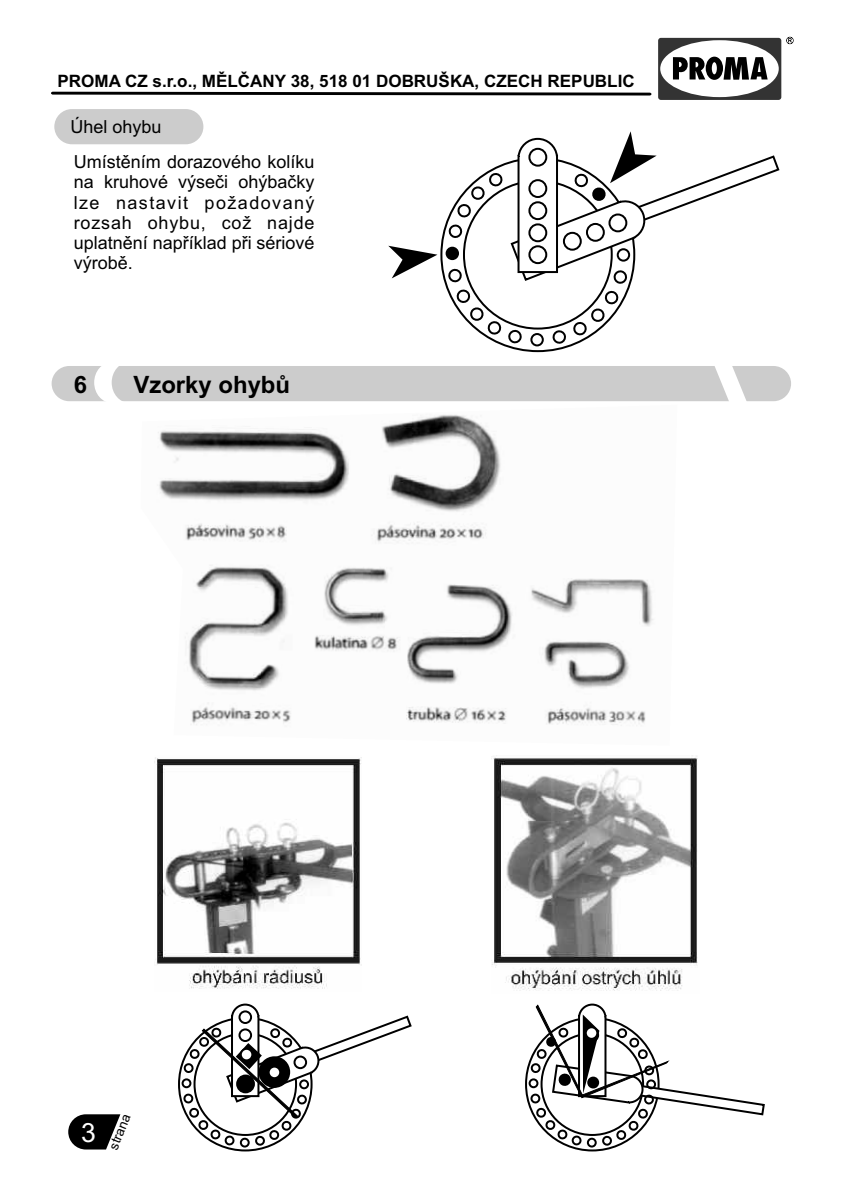
<style>
.page{position:relative;width:842px;height:1192px;background:#fff}
.page>*{position:absolute;margin:0;border:0;box-sizing:border-box;transform-origin:0 0}
.t1{font:26.6px "Arial CE";color:#fff}
.t2{font:700 23.8px "Arial CE";color:#000}
.t3{font:18px/20.2px "Arial";color:#000;text-align:justify}
.t4{font:18px "Arial CE";color:#000}
.t5{font:700 17px "Arial CE";color:#000}
.t6{font:13.4px "Arial CE";color:#000}
.s1{font-family:"Arial"}
</style>
<div class="page">
<div style="left:52px;top:366px;width:739px;height:35px;background:#ccc;border-radius:18px"></div>
<svg style="left:94px;top:366px;width:35px;height:36px"></svg>
<svg style="left:658px;top:37px;width:136px;height:63px"></svg>
<svg style="left:51px;top:92px;width:600px;height:4px;background:#4a4a4a"></svg>
<svg style="left:68px;top:1114px;width:52px;height:36px"></svg>
<div style="left:54px;top:109px;width:149px;height:35px;background:#ccc;border-radius:18px"></div>
<svg style="left:388px;top:131px;width:393px;height:271px"></svg>
<div style="left:528px;top:201px;width:19px;height:19px;border:2px solid #000;border-radius:50%"></div>
<div style="left:528px;top:179px;width:19px;height:19px;border:2px solid #000;border-radius:50%"></div>
<div style="left:528px;top:148px;width:19px;height:19px;border:2px solid #000;border-radius:50%"></div>
<div style="left:586px;top:223px;width:19px;height:19px;border:2px solid #000;border-radius:50%"></div>
<div style="left:608px;top:213px;width:19px;height:19px;border:2px solid #000;border-radius:50%"></div>
<img style="left:158px;top:414px;width:496px;height:312px">
<img style="left:492px;top:756px;width:206px;height:235px">
<img style="left:154px;top:757px;width:208px;height:232px">
<svg style="left:178px;top:1005px;width:234px;height:147px"></svg>
<div style="left:259px;top:1056px;width:31px;height:32px;background:#000;border-radius:50%"></div>
<div style="left:268px;top:1066px;width:13px;height:13px;background:#fff;border:2px solid #000;border-radius:50%"></div>
<svg style="left:525px;top:1005px;width:240px;height:147px"></svg>
<p class="t5" style="left:58px;top:74px;width:579px">PROMA CZ s.r.o., MÌLÈANY 38, 518 01 DOBRUŠKA, CZECH REPUBLIC</p>
<p class="t4" style="left:70px;top:120px;width:93px"><span class="s1">Ú</span>hel ohybu</p>
<p class="t3" style="left:74px;top:154px;width:242px">Umístìním dorazového kolíku na kruhové výseèi ohýbaèky lze nastavit požadovaný rozsah ohybu, což najde uplatnìní napøíklad pøi sériové výrobì.</p>
<h2 class="t2" style="left:74px;top:375px;width:15px">6</h2>
<h2 class="t2" style="left:133px;top:375px;width:158px">Vzorky ohyb<span class="s1">ù</span></h2>
<h1 class="t1" style="left:81px;top:1122px;width:16px">3</h1>
<p class="t6" style="left:108px;top:1147px;width:39px;rotate:-68deg">strana</p>
</div>
